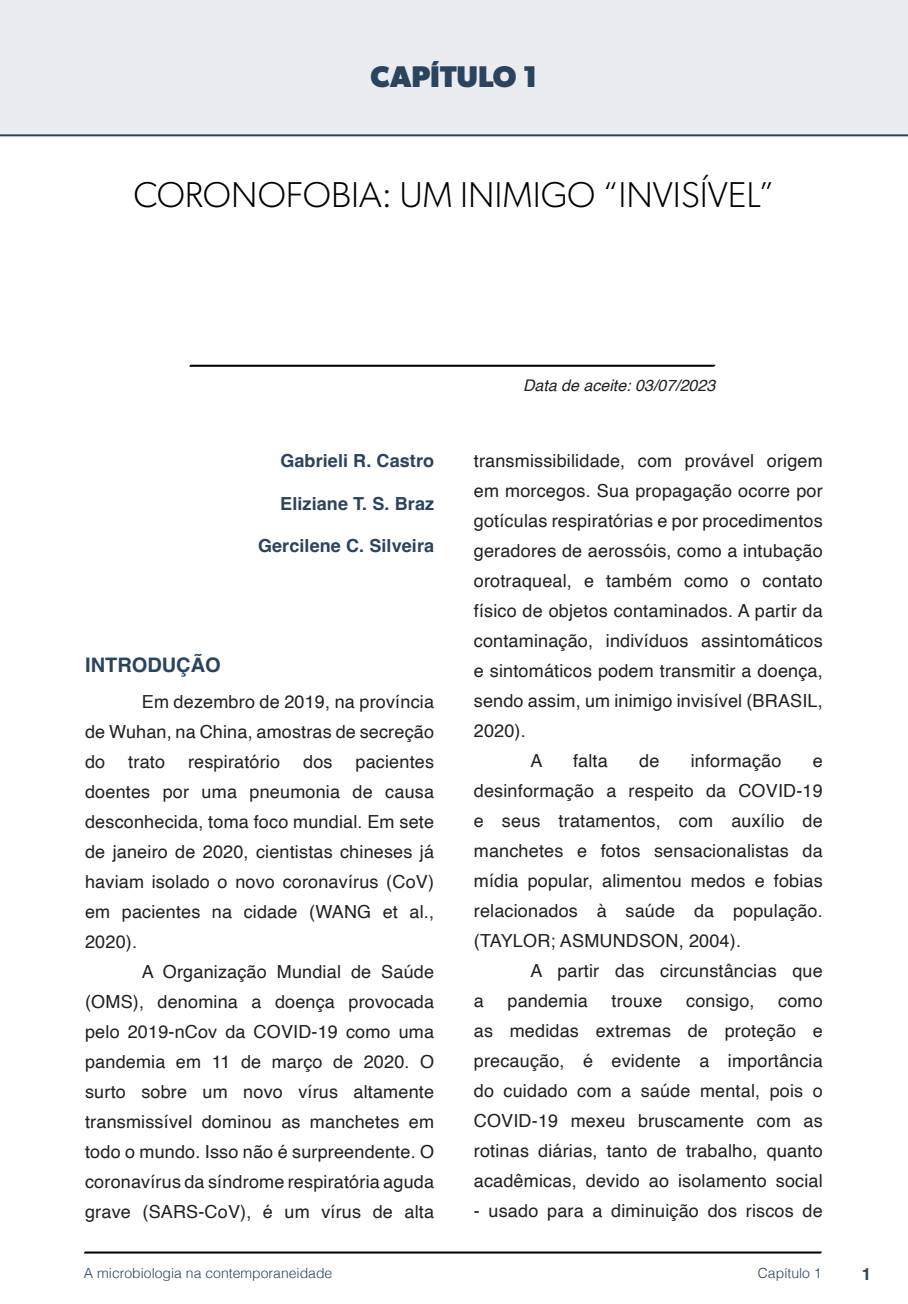
<style>
.page{position:relative;width:908px;height:1304px;background:#fff}
.page>*{position:absolute;margin:0;border:0;box-sizing:border-box;transform-origin:0 0}
.nome_artigos{font:300 36px "Gibson";color:#000}
.capítulos{font:700 30px "Gibson";color:#2a435e}
.TITULOS{font:700 20px "Helvetica";color:#2a435e}
.txt{font:18px/30px "Helvetica";letter-spacing:.01em;color:#231f20;text-align:justify}
.nome_autores{font:700 18px "Helvetica";letter-spacing:.005em;color:#2a435e}
.t1{font:700 16.8px "Helvetica";color:#2a435e}
.data{font:italic 16px "Helvetica";color:#231f20}
.t2{font:300 14px "Helvetica";color:#2a435e}
</style>
<div class="page">
<svg style="left:84px;top:1251px;width:737px;height:3px;background:#515151"></svg>
<div style="left:0;top:0;width:907px;height:136px;background:#eaecef"></div>
<svg style="left:189px;top:364px;width:526px;height:3px;background:#4f4f4f"></svg>
<div style="left:64px;top:74px;width:61px;height:54px;background:#eaecef"></div>
<p class="capítulos" style="left:370px;top:58px;width:168px">CAPÍTULO 1</p>
<p class="nome_artigos" style="left:133px;top:173px;width:642px">CORONOFOBIA: UM INIMIGO “INVISÍVEL”</p>
<p class="data" style="left:523px;top:373px;width:194px">Data de aceite: 03/07/2023</p>
<p class="nome_autores" style="left:280px;top:450px;width:155px">Gabrieli R. Castro</p>
<p class="nome_autores" style="left:280px;top:492px;width:155px">Eliziane T. S. Braz</p>
<p class="nome_autores" style="left:258px;top:535px;width:177px">Gercilene C. Silveira</p>
<p class="TITULOS" style="left:85px;top:653px;width:137px">INTRODUÇÃO</p>
<p class="txt" style="left:85px;top:687px;width:350px;text-indent:57px">Em dezembro de 2019, na província de Wuhan, na China, amostras de secreção do</p>
<p class="txt" style="left:128px;top:747px;width:38px">trato</p>
<p class="txt" style="left:188px;top:747px;width:93px">respiratório</p>
<p class="txt" style="left:303px;top:747px;width:31px">dos</p>
<p class="txt" style="left:85px;top:747px;width:350px;text-indent:270px">pacientes doentes por uma pneumonia de causa desconhecida, toma foco mundial. Em sete de janeiro de 2020, cientistas chineses já haviam isolado o novo coronavírus (CoV) em pacientes na cidade (WANG et al., 2020).</p>
<p class="txt" style="left:85px;top:957px;width:350px;text-indent:57px">A Organização Mundial de Saúde (OMS), denomina a doença provocada pelo 2019-nCov da COVID-19 como uma pandemia em 11 de março de 2020. O surto sobre um novo vírus altamente transmissível dominou as manchetes em todo o mundo. Isso não é surpreendente. O coronavírus da síndrome respiratória aguda grave (SARS-CoV), é um vírus de alta</p>
<p class="txt" style="left:473px;top:446px;width:350px">transmissibilidade, com provável origem em morcegos. Sua propagação ocorre por gotículas respiratórias e por procedimentos geradores de aerossóis, como a intubação orotraqueal, e também como o contato físico de objetos contaminados. A partir da contaminação, indivíduos assintomáticos e sintomáticos podem transmitir a doença, sendo assim, um inimigo invisível (BRASIL, 2020).</p>
<p class="txt" style="left:530px;top:746px;width:14px">A</p>
<p class="txt" style="left:572px;top:746px;width:36px">falta</p>
<p class="txt" style="left:639px;top:746px;width:22px">de</p>
<p class="txt" style="left:690px;top:746px;width:92px">informação</p>
<p class="txt" style="left:473px;top:746px;width:350px;text-indent:339px">e desinformação a respeito da COVID-19 e seus tratamentos, com auxílio de manchetes e fotos sensacionalistas da mídia popular, alimentou medos e fobias relacionados à saúde da população. (TAYLOR; ASMUNDSON, 2004).</p>
<p class="txt" style="left:530px;top:956px;width:293px">A partir das circunstâncias que</p>
<p class="txt" style="left:473px;top:986px;width:12px">a</p>
<p class="txt" style="left:507px;top:986px;width:82px">pandemia</p>
<p class="txt" style="left:611px;top:986px;width:52px">trouxe</p>
<p class="txt" style="left:686px;top:986px;width:70px">consigo,</p>
<p class="txt" style="left:473px;top:986px;width:350px;text-indent:304px">como as medidas extremas de proteção e precaução, é evidente a importância do cuidado com a saúde mental, pois o COVID-19 mexeu bruscamente com as rotinas diárias, tanto de trabalho, quanto acadêmicas, devido ao isolamento social</p>
<p class="txt" style="left:473px;top:1196px;width:350px">- usado para a diminuição dos riscos de</p>
<p class="t2" style="left:84px;top:1261px;width:250px">A microbiologia na contemporaneidade</p>
<p class="t2" style="left:757px;top:1261px;width:65px">Capítulo 1</p>
<p class="t1" style="left:861px;top:1264px;width:11px">1</p>
</div>
